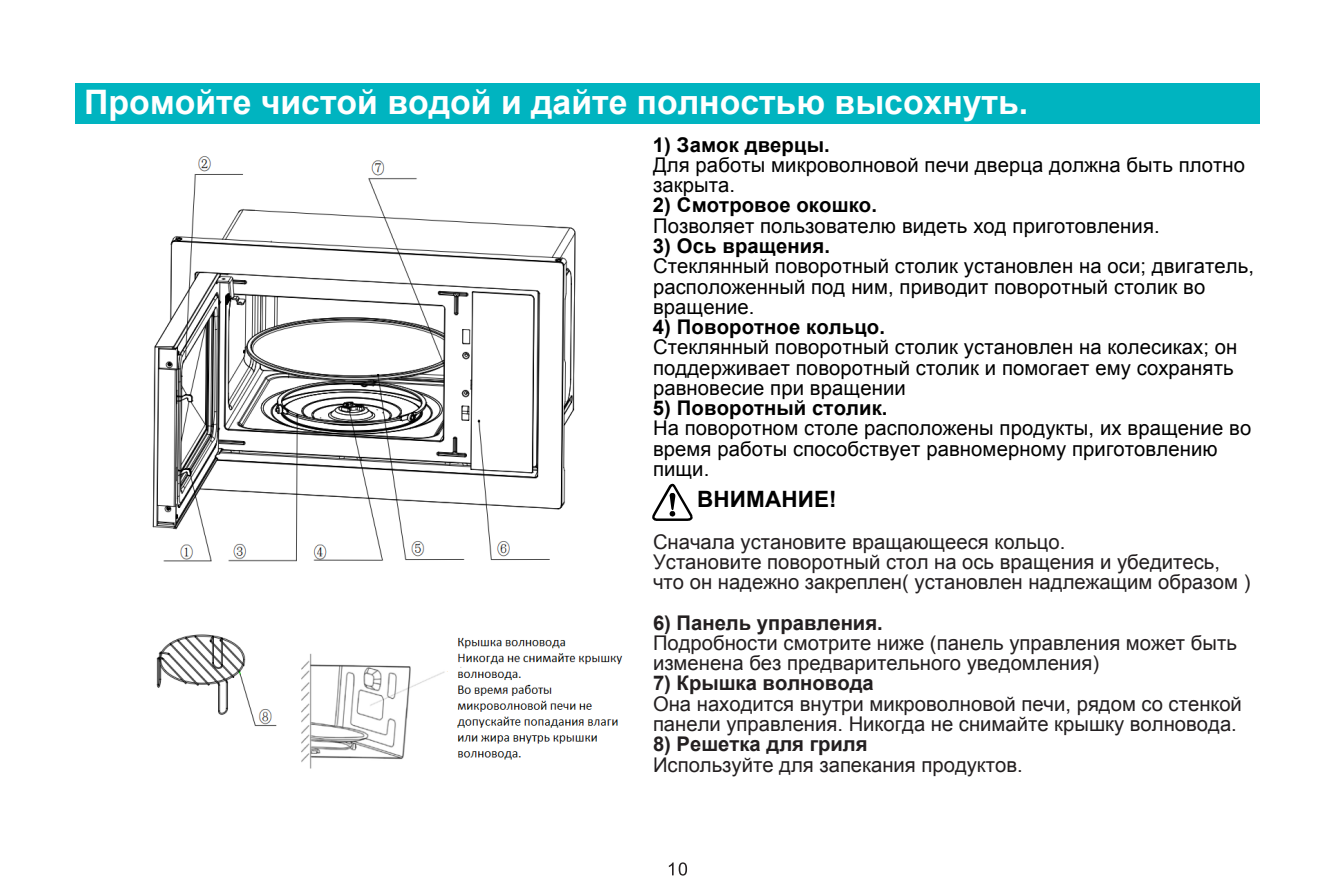
<style>
.page{position:relative;width:1340px;height:893px;background:#fff}
.page>*{position:absolute;margin:0;border:0;box-sizing:border-box;transform-origin:0 0}
.t1{font:700 33.75px "Arial";color:#fff}
.t2{font:700 22.5px "Arial";letter-spacing:.005em;color:#000}
.t3{font:20.25px/20.2px "Arial";letter-spacing:.005em;color:#000}
.t4{font:20.25px/20.2px "Arial";color:#231f20}
.t5{font:700 20.25px "Arial";letter-spacing:.005em;color:#000}
.t6{font:700 20.25px "Arial";color:#231f20}
.s1{font-style:inherit}
</style>
<div class="page">
<img style="left:152px;top:156px;width:521px;height:613px">
<div style="left:75px;top:83px;width:1184px;height:40px;background:#00b4c0"></div>
<svg style="left:669px;top:862px;width:18px;height:14px"></svg>
<svg style="left:652px;top:484px;width:40px;height:37px"></svg>
<h1 class="t1" style="left:84px;top:80px;width:945px">Промойте чистой водой и дайте полностью высохнуть.</h1>
<p class="t5" style="left:653px;top:131px;width:178px">1) Замок дверцы.</p>
<p class="t3" style="left:653px;top:155px;width:593px">Для работы микроволновой печи дверца должна быть плотно закрыта.</p>
<p class="t5" style="left:653px;top:192px;width:226px">2) Смотровое окошко.</p>
<p class="t3" style="left:653px;top:216px;width:508px">Позволяет пользователю видеть ход приготовления.</p>
<p class="t5" style="left:653px;top:233px;width:179px">3) Ось вращения.</p>
<p class="t3" style="left:653px;top:256px;width:602px">Стеклянный поворотный столик установлен на оси; двигатель, расположенный под ним, приводит поворотный столик во вращение.</p>
<p class="t5" style="left:653px;top:314px;width:234px">4) Поворотное кольцо.</p>
<p class="t3" style="left:653px;top:337px;width:586px">Стеклянный поворотный столик установлен на колесиках; он поддерживает поворотный столик и помогает ему сохранять равновесие при вращении</p>
<p class="t5" style="left:653px;top:395px;width:236px">5) Поворотный столик.</p>
<p class="t3" style="left:653px;top:418px;width:599px">На поворотном столе расположены продукты, их вращение во время работы способствует равномерному приготовлению пищи.</p>
<p class="t2" style="left:697px;top:484px;width:141px">ВНИМАНИЕ!</p>
<p class="t4" style="left:653px;top:532px;width:599px">Сначала установите вращающееся кольцо.<br>Установите поворотный стол на ось вращения и убедитесь, что он надежно закреплен( установлен надлежащим образом <span class="s1">)</span></p>
<p class="t6" style="left:653px;top:609px;width:231px">6) Панель управления.</p>
<p class="t4" style="left:653px;top:633px;width:585px">Подробности смотрите ниже (панель управления может быть изменена без предварительного уведомления)</p>
<p class="t6" style="left:653px;top:670px;width:222px">7) Крышка волновода</p>
<p class="t4" style="left:653px;top:694px;width:590px">Она находится внутри микроволновой печи, рядом со стенкой панели управления. Никогда не снимайте крышку волновода.</p>
<p class="t6" style="left:653px;top:731px;width:216px">8) Решетка для гриля</p>
<p class="t4" style="left:653px;top:754px;width:371px">Используйте для запекания продуктов.</p>
</div>
